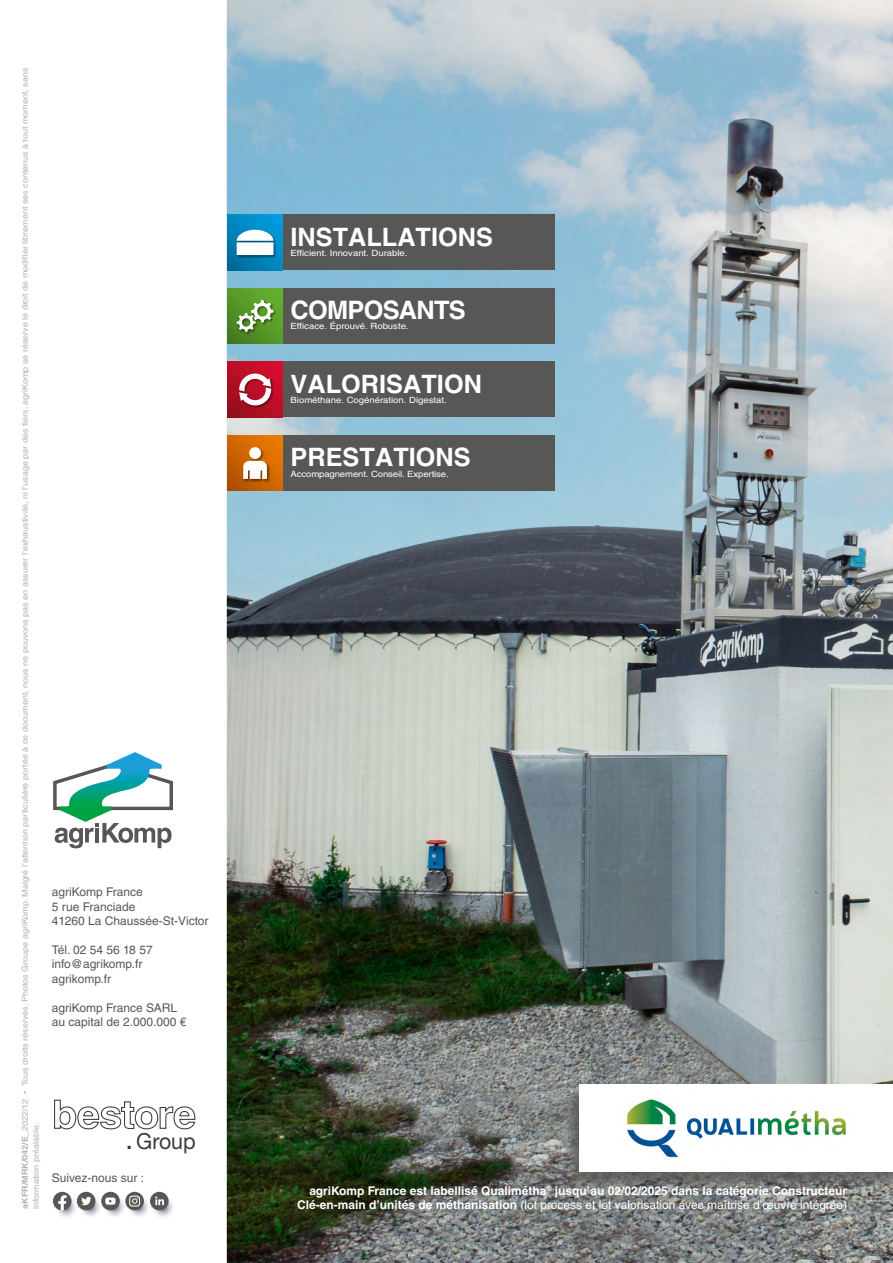
<style>
.page{position:relative;width:893px;height:1263px;background:#fff}
.page>*{position:absolute;margin:0;border:0;box-sizing:border-box;transform-origin:0 0}
.t1{font:700 25.35px "Helvetica LT Std";color:#fff}
.t2{font:700 25.35px "Helvetica LT Std";letter-spacing:-.03em;color:#fff}
.t3{font:22.05px "Helvetica Neue LT Std";color:#3c3c3b;scale:.96 1}
.t4{font:700 12px/14.4px "Helvetica LT Std";color:#fff;text-align:right}
.t5{font:12px/14.4px "Helvetica LT Std";color:#575756}
.t6{font:8.55px "Helvetica LT Std";color:#fff;scale:1.11 1}
.t7{font:8.1px/10.8px "Helvetica LT Std";color:#b3b2b2;scale:1.11 1}
.s1{font-weight:700}
.s2{font-family:"Ubuntu"}
.s3{font-size:28.35px}
.s4{font-weight:400}
</style>
<div class="page">
<img style="left:227px;top:0;width:666px;height:1263px">
<div style="left:270px;top:288px;width:285px;height:56px;background:#575756"></div>
<svg style="left:227px;top:288px;width:56px;height:56px;background:#67a03f"></svg>
<div style="left:270px;top:215px;width:285px;height:55px;background:#575756"></div>
<svg style="left:227px;top:215px;width:56px;height:55px"></svg>
<div style="left:271px;top:362px;width:284px;height:55px;background:#575756"></div>
<svg style="left:228px;top:362px;width:55px;height:55px;background:#b80e25"></svg>
<img style="left:238px;top:372px;width:37px;height:38px">
<svg style="left:239px;top:372px;width:32px;height:35px"></svg>
<div style="left:270px;top:435px;width:285px;height:56px;background:#575756"></div>
<svg style="left:227px;top:435px;width:56px;height:56px;background:#d27c28"></svg>
<svg style="left:53px;top:752px;width:120px;height:96px"></svg>
<svg style="left:54px;top:1099px;width:142px;height:31px"></svg>
<svg style="left:77px;top:1193px;width:26px;height:27px"></svg>
<div style="left:77px;top:1192px;width:18px;height:18px;background:#575756;border-radius:50%"></div>
<svg style="left:81px;top:1197px;width:10px;height:8px"></svg>
<svg style="left:101px;top:1193px;width:26px;height:27px"></svg>
<div style="left:101px;top:1192px;width:19px;height:18px;background:#575756;border-radius:50%"></div>
<svg style="left:105px;top:1197px;width:11px;height:7px"></svg>
<svg style="left:52px;top:1193px;width:27px;height:27px"></svg>
<svg style="left:53px;top:1192px;width:19px;height:18px"></svg>
<svg style="left:149px;top:1193px;width:27px;height:27px"></svg>
<div style="left:150px;top:1192px;width:19px;height:18px;background:#575756;border-radius:50%"></div>
<svg style="left:155px;top:1196px;width:9px;height:9px"></svg>
<svg style="left:125px;top:1193px;width:27px;height:27px"></svg>
<svg style="left:125px;top:1192px;width:19px;height:18px"></svg>
<svg style="left:129px;top:1195px;width:11px;height:11px"></svg>
<div style="left:562px;top:1084px;width:331px;height:106px;background:#575756;opacity:.75"></div>
<div style="left:579px;top:1084px;width:314px;height:87px;background:#fff"></div>
<img style="left:627px;top:1099px;width:219px;height:59px">
<p class="t7" style="left:20px;top:1209px;width:1029px;rotate:-90deg"><span class="s1">aKFR/MRK/042/E</span>_2022/12 <span class="s2">•</span> Tous droits réservés. Photos Groupe agriKomp. Malgré l’attention particulière portée à ce document, nous ne pouvons pas en assurer l’exhaustivité, ni l’usage par des tiers. agriKomp se réserve le droit de modifier librement ses contenus à tout moment, sans information préalable.</p>
<h3 class="t5" style="left:52px;top:885px;width:158px">agriKomp France<br>5 rue Franciade<br>41260 La Chaussée-St-Victor</h3>
<h3 class="t5" style="left:52px;top:942px;width:102px">Tél. 02 54 56 18 57 info@agrikomp.fr agrikomp.fr</h3>
<h3 class="t5" style="left:52px;top:1000px;width:136px">agriKomp France SARL au capital de 2.000.000 €</h3>
<h2 class="t3" style="left:126px;top:1128px;width:75px"><span class="s3">.</span>Group</h2>
<h3 class="t5" style="left:52px;top:1171px;width:94px">Suivez-nous sur :</h3>
<h1 class="t1" style="left:291px;top:221px;width:204px">INSTALLATIONS</h1>
<p class="t6" style="left:291px;top:248px;width:107px">Efficient. Innovant. Durable.</p>
<h1 class="t2" style="left:291px;top:295px;width:177px">COMPOSANTS</h1>
<p class="t6" style="left:291px;top:321px;width:108px">Efficace. Éprouvé. Robuste.</p>
<h1 class="t1" style="left:291px;top:368px;width:193px">VALORISATION</h1>
<p class="t6" style="left:291px;top:395px;width:142px">Biométhane. Cogénération. Digestat.</p>
<h1 class="t1" style="left:291px;top:442px;width:182px">PRESTATIONS</h1>
<p class="t6" style="left:291px;top:469px;width:144px">Accompagnement. Conseil. Expertise.</p>
<h3 class="t4" style="left:297px;top:1183px;width:551px">agriKomp France est labellisé Qualimétha<sup>®</sup> jusqu’au 02/02/2025 dans la catégorie Constructeur<br>Clé-en-main d’unités de méthanisation <span class="s4">(lot process et lot valorisation avec maîtrise d’œuvre intégrée)</span></h3>
</div>
